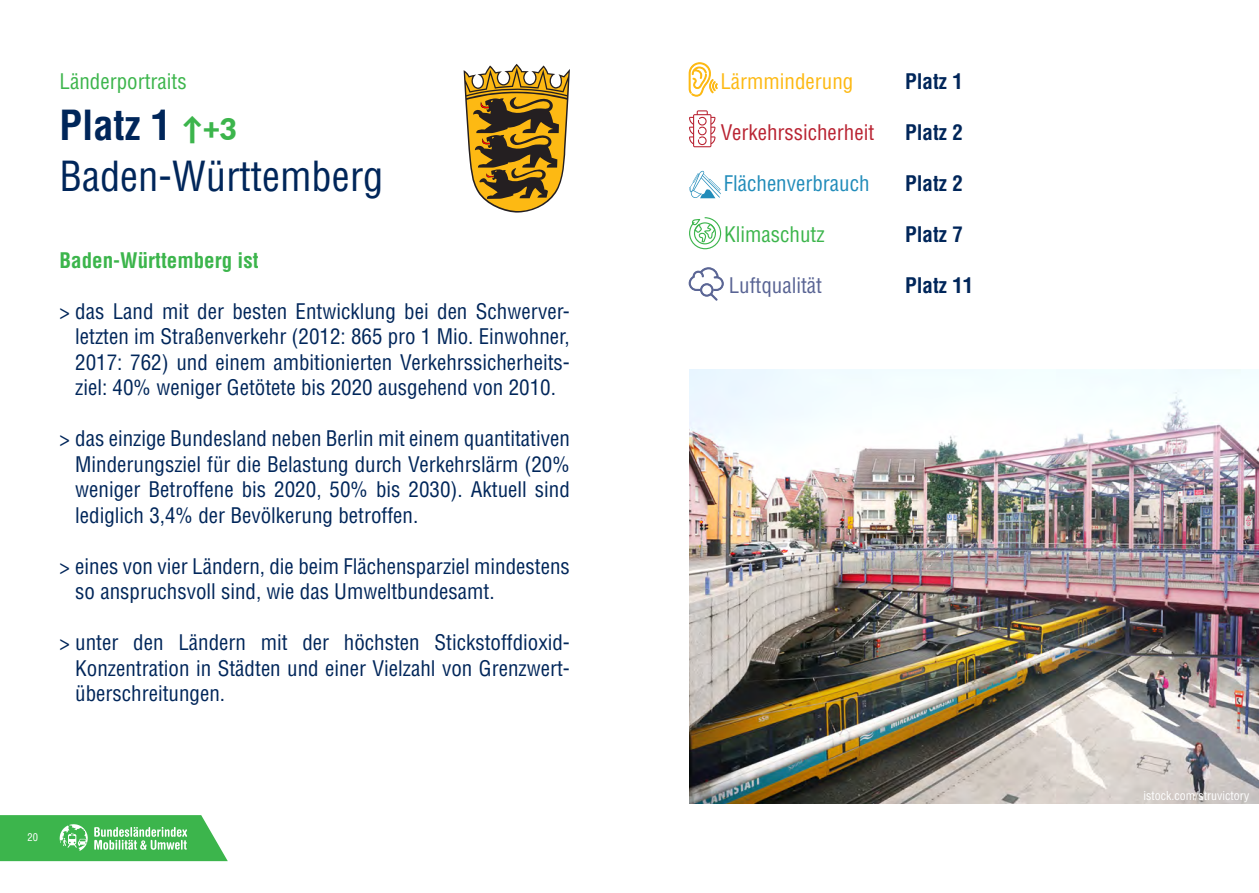
<style>
.page{position:relative;width:1259px;height:893px;background:#fff}
.page>*{position:absolute;margin:0;border:0;box-sizing:border-box;transform-origin:0 0}
.Überschrift{font:condensed 40.5px "Helvetica LT Std";color:#00265a}
.Überschrift-2{font:700 condensed 40.5px "Helvetica LT Std";color:#00265a}
.Fließtext{font:condensed 21px/25.5px "Helvetica LT Std";color:#00265a;text-align:justify}
.Fließtext-2{font:700 condensed 21px "Helvetica LT Std";color:#00265a}
.Subline_Minuskeln{font:700 condensed 21px "Helvetica LT Std";color:#3cb54c}
.Fließtext-3{font:condensed 21px "Helvetica LT Std";color:#b92332}
.Fließtext-4{font:condensed 21px "Helvetica LT Std";color:#218cba}
.Kapitel_Überschrift{font:condensed 21px "Helvetica LT Std";color:#3cb54c}
.Fließtext-5{font:condensed 21px "Helvetica LT Std";color:#fdb913}
.Fließtext-6{font:condensed 21px "Helvetica LT Std";color:#596494}
.Fließtext-7{font:condensed 21px "Helvetica LT Std";color:#3cb54c}
.Fließtext-8{font:condensed 12px "Helvetica LT Std";color:#fff}
.t1{font:condensed 10.5px "Helvetica LT Std";color:#fff}
.s1{font-family:"Lato";font-weight:900;font-stretch:normal;font-size:30px;color:#3cb54c}
</style>
<div class="page">
<svg style="left:0;top:815px;width:228px;height:46px;background:#5bc069"></svg>
<img style="left:689px;top:370px;width:570px;height:434px">
<svg style="left:689px;top:63px;width:28px;height:33px"></svg>
<svg style="left:689px;top:110px;width:26px;height:37px"></svg>
<svg style="left:689px;top:171px;width:32px;height:27px"></svg>
<svg style="left:689px;top:217px;width:32px;height:32px"></svg>
<svg style="left:689px;top:267px;width:34px;height:33px"></svg>
<svg style="left:463px;top:64px;width:107px;height:149px"></svg>
<p class="Kapitel_Überschrift" style="left:60px;top:68px;width:129px">Länderportraits</p>
<p class="Überschrift-2" style="left:60px;top:100px;width:179px">Platz 1 <span class="s1">↑+3</span></p>
<p class="Überschrift" style="left:60px;top:151px;width:325px">Baden-Württemberg</p>
<p class="Subline_Minuskeln" style="left:60px;top:247px;width:200px">Baden-Württemberg ist</p>
<p class="Fließtext" style="left:75px;top:298px;width:496px;text-indent:-16px">&gt; das Land mit der besten Entwicklung bei den Schwerver&shy;letzten im Straßenverkehr (2012: 865 pro 1 Mio. Einwohner, 2017: 762) und einem ambitionierten Verkehrssicherheits&shy;ziel: 40% weniger Getötete bis 2020 ausgehend von 2010.</p>
<p class="Fließtext" style="left:75px;top:426px;width:496px;text-indent:-16px">&gt; das einzige Bundesland neben Berlin mit einem quantitativen Minderungsziel für die Belastung durch Verkehrslärm (20% weniger Betroffene bis 2020, 50% bis 2030). Aktuell sind lediglich 3,4% der Bevölkerung betroffen.</p>
<p class="Fließtext" style="left:75px;top:553px;width:496px;text-indent:-16px">&gt; eines von vier Ländern, die beim Flächensparziel mindestens so anspruchsvoll sind, wie das Umweltbundesamt.</p>
<p class="Fließtext" style="left:75px;top:630px;width:496px;text-indent:-16px">&gt; unter den Ländern mit der höchsten Stickstoffdioxid-Konzentration in Städten und einer Vielzahl von Grenzwert&shy;überschreitungen.</p>
<p class="t1" style="left:28px;top:831px;width:12px">20</p>
<p class="Fließtext-5" style="left:720px;top:68px;width:134px">Lärmminderung</p>
<p class="Fließtext-2" style="left:905px;top:68px;width:59px">Platz 1</p>
<p class="Fließtext-3" style="left:720px;top:119px;width:155px">Verkehrssicherheit</p>
<p class="Fließtext-2" style="left:905px;top:119px;width:59px">Platz 2</p>
<p class="Fließtext-4" style="left:724px;top:170px;width:147px">Flächenverbrauch</p>
<p class="Fließtext-2" style="left:905px;top:170px;width:59px">Platz 2</p>
<p class="Fließtext-7" style="left:724px;top:221px;width:102px">Klimaschutz</p>
<p class="Fließtext-2" style="left:905px;top:221px;width:59px">Platz 7</p>
<p class="Fließtext-6" style="left:728px;top:272px;width:95px">Luftqualität</p>
<p class="Fließtext-2" style="left:905px;top:272px;width:70px">Platz 11</p>
<p class="Fließtext-8" style="left:1143px;top:788px;width:107px">istock.com/struvictory</p>
</div>
